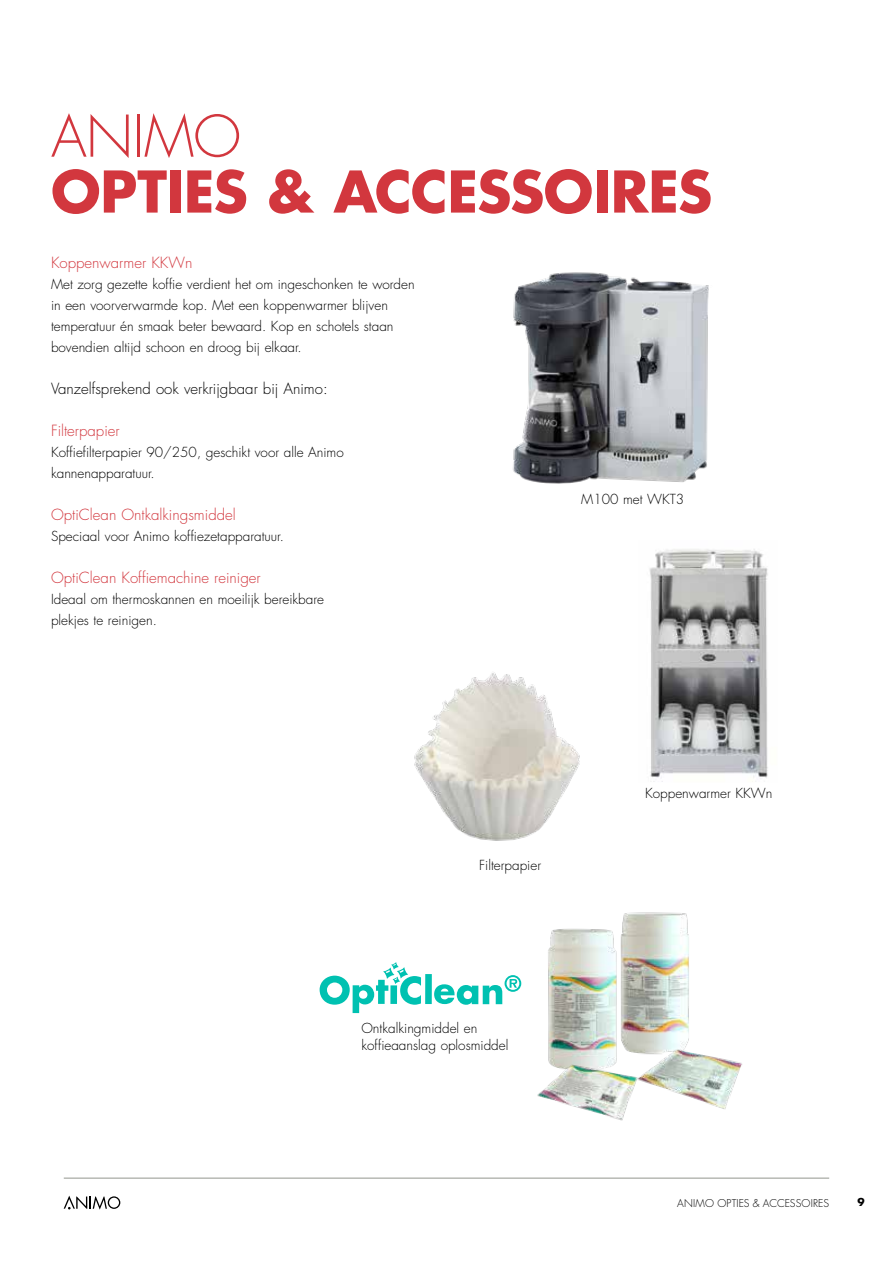
<style>
.page{position:relative;width:893px;height:1263px;background:#fff}
.page>*{position:absolute;margin:0;border:0;box-sizing:border-box;transform-origin:0 0}
.t1{font:700 55.95px "Futura Std";letter-spacing:-.015em;color:#d2373e}
.t2{font:300 55.95px "Futura Std";letter-spacing:-.01em;color:#d2373e}
.t3{font:300 15px "Futura Std";color:#d2373e}
.t4{font:300 15px "Futura Std";color:#000}
.t5{font:300 13.5px/21px "Futura Std";color:#000}
.t6{font:300 10.5px "Futura Std";letter-spacing:.01em;color:#000}
.t7{font:700 10.5px "Futura Std";color:#000}
</style>
<div class="page">
<svg style="left:64px;top:1195px;width:56px;height:14px"></svg>
<hr style="left:64px;top:1178px;width:765px;height:1px;background:#94968f">
<img style="left:513px;top:272px;width:196px;height:212px">
<img style="left:414px;top:672px;width:166px;height:169px">
<img style="left:649px;top:549px;width:119px;height:233px">
<div style="left:425px;top:974px;width:7px;height:30px;background:#00c1b1"></div>
<svg style="left:320px;top:964px;width:101px;height:49px"></svg>
<svg style="left:434px;top:975px;width:87px;height:30px"></svg>
<img style="left:548px;top:928px;width:47px;height:117px">
<img style="left:595px;top:912px;width:94px;height:133px">
<img style="left:632px;top:1027px;width:110px;height:82px">
<img style="left:537px;top:1045px;width:101px;height:76px">
<h1 class="t2" style="left:51px;top:102px;width:192px">ANIMO</h1>
<h1 class="t1" style="left:51px;top:154px;width:663px">OPTIES &amp; ACCESSOIRES</h1>
<p class="t3" style="left:51px;top:253px;width:143px">Koppenwarmer KKWn</p>
<p class="t5" style="left:51px;top:273px;width:365px">Met zorg gezette koffie verdient het om ingeschonken te worden in een voorverwarmde kop. Met een koppenwarmer blijven temperatuur én smaak beter bewaard. Kop en schotels staan bovendien altijd schoon en droog bij elkaar.</p>
<p class="t4" style="left:51px;top:379px;width:278px">Vanzelfsprekend ook verkrijgbaar bij Animo:</p>
<p class="t3" style="left:51px;top:421px;width:70px">Filterpapier</p>
<p class="t5" style="left:51px;top:441px;width:294px">Koffiefilterpapier 90/250, geschikt voor alle Animo kannenapparatuur.</p>
<p class="t3" style="left:51px;top:505px;width:186px">OptiClean Ontkalkingsmiddel</p>
<p class="t5" style="left:51px;top:525px;width:234px">Speciaal voor Animo koffiezetapparatuur.</p>
<p class="t3" style="left:51px;top:568px;width:211px">OptiClean Koffiemachine reiniger</p>
<p class="t5" style="left:51px;top:588px;width:274px">Ideaal om thermoskannen en moeilijk bereikbare plekjes te reinigen.</p>
<p class="t5" style="left:581px;top:489px;width:104px">M100 met WKT3</p>
<p class="t5" style="left:479px;top:855px;width:63px">Filterpapier</p>
<p class="t5" style="left:361px;top:1021px;width:148px;line-height:16.2px">Ontkalkingmiddel en koffieaanslag oplosmiddel</p>
<p class="t5" style="left:645px;top:783px;width:129px">Koppenwarmer KKWn</p>
<p class="t6" style="left:677px;top:1197px;width:153px">ANIMO OPTIES &amp; ACCESSOIRES</p>
<p class="t7" style="left:857px;top:1195px;width:9px">9</p>
</div>
